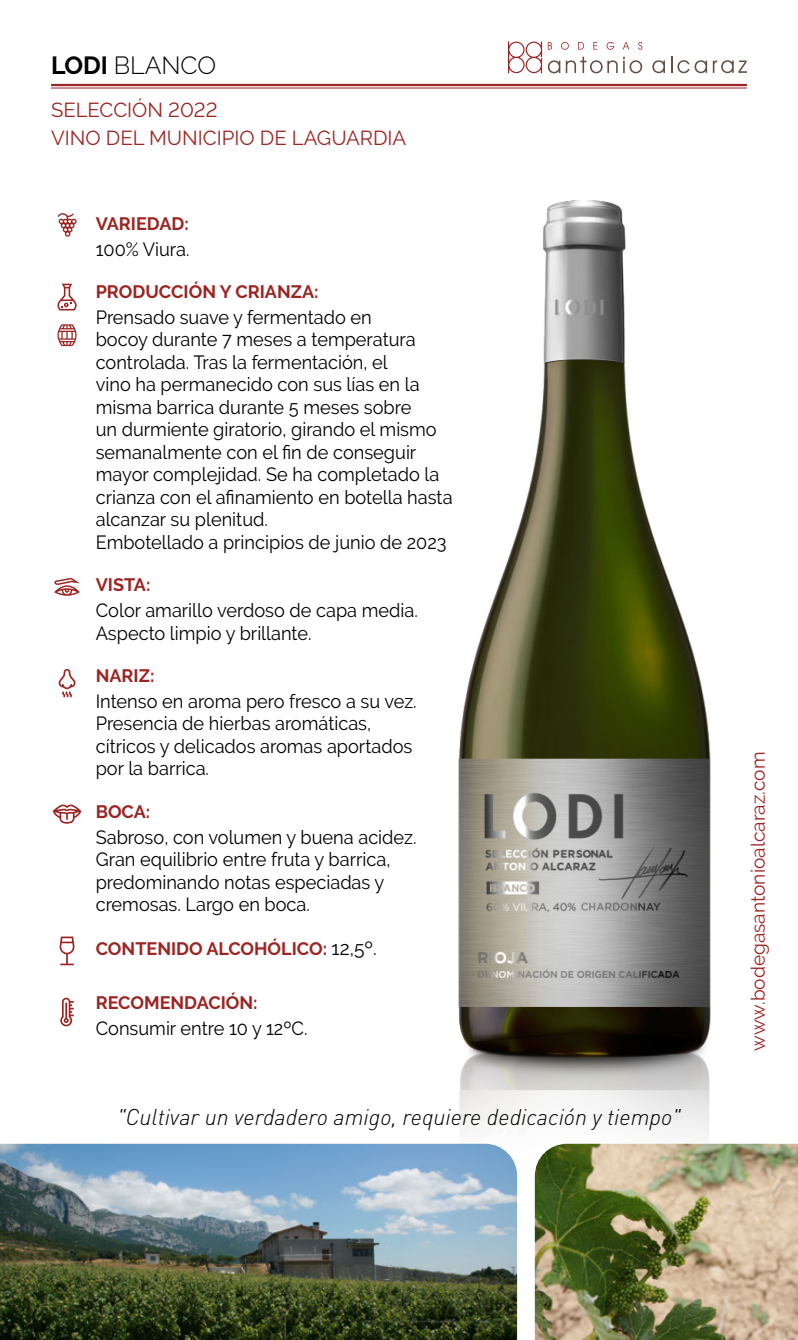
<style>
.page{position:relative;width:798px;height:1340px;background:#fff}
.page>*{position:absolute;margin:0;border:0;box-sizing:border-box;transform-origin:0 0}
.t1{font:300 24.75px "Raleway";color:#000}
.t2{font:italic 300 22.5px "DIN Pro";color:#000}
.t3{font:20.25px/28.3px "Raleway";color:#9c2422}
.t4{font:19.12px/22.5px "Raleway";color:#000;scale:.95 1}
.t5{font:19.12px "Raleway";color:#9c2422}
.t6{font:700 18px "Raleway";color:#9c2422}
.s1{font-weight:700}
.s2{font-weight:400;font-size:19.12px;color:#000}
</style>
<div class="page">
<img style="left:458px;top:200px;width:253px;height:977px">
<img style="left:534px;top:1143px;width:263px;height:196px">
<img style="left:0;top:1143px;width:517px;height:196px">
<svg style="left:508px;top:41px;width:134px;height:32px"></svg>
<svg style="left:652px;top:60px;width:12px;height:13px"></svg>
<svg style="left:671px;top:57px;width:35px;height:16px"></svg>
<svg style="left:712px;top:60px;width:34px;height:13px"></svg>
<svg style="left:57px;top:213px;width:20px;height:24px"></svg>
<svg style="left:57px;top:284px;width:20px;height:26px"></svg>
<svg style="left:57px;top:324px;width:20px;height:22px"></svg>
<svg style="left:54px;top:578px;width:26px;height:17px"></svg>
<svg style="left:58px;top:669px;width:18px;height:28px"></svg>
<svg style="left:53px;top:804px;width:28px;height:19px"></svg>
<svg style="left:59px;top:936px;width:16px;height:29px"></svg>
<svg style="left:60px;top:997px;width:14px;height:29px"></svg>
<hr style="left:51px;top:84px;width:695px;height:2px;background:#9c2422">
<hr style="left:51px;top:88px;width:695px;height:1px;background:#9c2422">
<p class="t1" style="left:51px;top:51px;width:166px"><span class="s1">LODI</span> BLANCO</p>
<p class="t3" style="left:51px;top:96px;width:356px">SELECCIÓN 2022<br>VINO DEL MUNICIPIO DE LAGUARDIA</p>
<p class="t6" style="left:96px;top:213px;width:94px">VARIEDAD:</p>
<p class="t4" style="left:96px;top:238px;width:100px">100% Viura.</p>
<p class="t6" style="left:96px;top:281px;width:224px">PRODUCCIÓN Y CRIANZA:</p>
<p class="t4" style="left:96px;top:306px;width:377px">Prensado suave y fermentado en<br>bocoy durante 7 meses a temperatura controlada. Tras la fermentación, el<br>vino ha permanecido con sus lías en la misma barrica durante 5 meses sobre<br>un durmiente giratorio, girando el mismo semanalmente con el fin de conseguir mayor complejidad. Se ha completado la crianza con el afinamiento en botella hasta alcanzar su plenitud.<br>Embotellado a principios de junio de 2023</p>
<p class="t6" style="left:96px;top:575px;width:56px">VISTA:</p>
<p class="t4" style="left:96px;top:599px;width:340px">Color amarillo verdoso de capa media.<br>Aspecto limpio y brillante.</p>
<p class="t6" style="left:96px;top:665px;width:60px">NARIZ:</p>
<p class="t4" style="left:96px;top:689px;width:339px">Intenso en aroma pero fresco a su vez.<br>Presencia de hierbas aromáticas, cítricos y delicados aromas aportados por la barrica.</p>
<p class="t6" style="left:96px;top:801px;width:56px">BOCA:</p>
<p class="t4" style="left:96px;top:825px;width:339px">Sabroso, con volumen y buena acidez.<br>Gran equilibrio entre fruta y barrica, predominando notas especiadas y cremosas. Largo en boca.</p>
<p class="t6" style="left:96px;top:937px;width:282px">CONTENIDO ALCOHÓLICO: <span class="s2">12,5º.</span></p>
<p class="t6" style="left:96px;top:992px;width:163px">RECOMENDACIÓN:</p>
<p class="t4" style="left:96px;top:1017px;width:224px">Consumir entre 10 y 12ºC.</p>
<p class="t2" style="left:117px;top:1099px;width:565px">"Cultivar un verdadero amigo, requiere dedicación y tiempo"</p>
<p class="t5" style="left:746px;top:1050px;width:300px;rotate:-90deg">www.bodegasantonioalcaraz.com</p>
</div>
